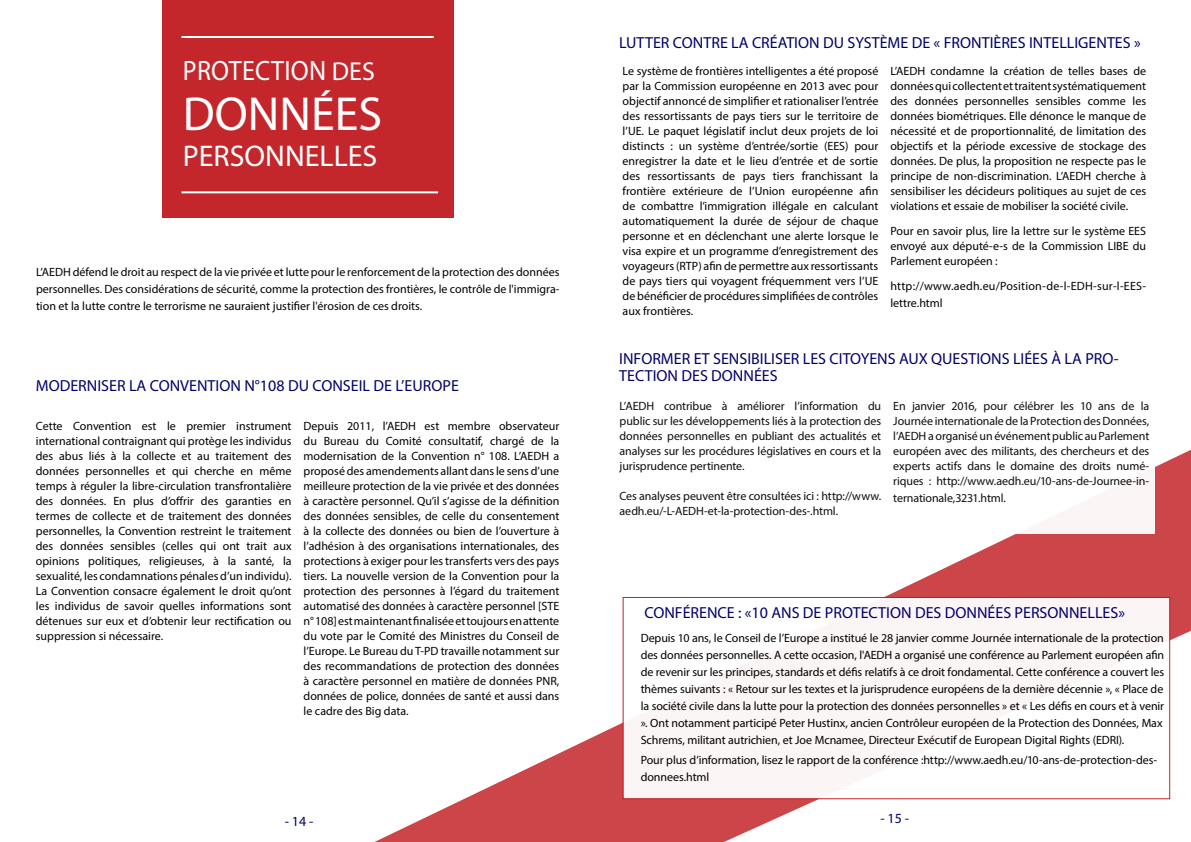
<style>
.page{position:relative;width:1191px;height:842px;background:#fff}
.page>*{position:absolute;margin:0;border:0;box-sizing:border-box;transform-origin:0 0}
.t1{font:48px "Myriad Pro";color:#fff}
.t2{font:30px "Myriad Pro";color:#fff}
.t3{font:28.1px "Myriad Pro";letter-spacing:.01em;color:#fff;scale:.93 1}
.t4{font:16px/17px "Myriad Pro";color:#000069}
.t5{font:14px "Myriad Pro";color:#000069}
.t6{font:12px/15px "Myriad Pro";letter-spacing:-.005em;color:#000;text-align:justify}
.t7{font:12px/17px "Myriad Pro";letter-spacing:.02em;color:#000}
.s1{font-size:26px}
</style>
<div class="page">
<div style="left:162px;top:0;width:292px;height:218px;background:#c3272c"></div>
<hr style="left:181px;top:191px;width:257px;height:2px;background:#fff">
<hr style="left:181px;top:36px;width:253px;height:2px;background:#fff">
<svg style="left:374px;top:449px;width:817px;height:393px"></svg>
<div style="left:622px;top:597px;width:548px;height:202px;background:#fcf5f5;border:1px solid #bf171c"></div>
<div style="left:619px;top:401px;width:536px;height:132px;background:#fff"></div>
<h3 class="t3" style="left:183px;top:53px;width:208px">PROTECTION <span class="s1">DES</span></h3>
<h1 class="t1" style="left:183px;top:84px;width:201px">DONNÉES</h1>
<h2 class="t2" style="left:183px;top:138px;width:196px">PERSONNELLES</h2>
<p class="t6" style="left:36px;top:263px;width:525px;line-height:17px">L’AEDH défend le droit au respect de la vie privée et lutte pour le renforcement de la protection des données personnelles. Des considérations de sécurité, comme la protection des frontières, le contrôle de l'immigra&shy;tion et la lutte contre le terrorisme ne sauraient justifier l'érosion de ces droits.</p>
<h3 class="t4" style="left:36px;top:377px;width:424px">MODERNISER LA CONVENTION N°108 DU CONSEIL DE L’EUROPE</h3>
<p class="t6" style="left:36px;top:418px;width:257px">Cette Convention est le premier instrument international contraignant qui protège les individus des abus liés à la collecte et au traitement des données personnelles et qui cherche en même temps à réguler la libre-circulation transfrontalière des données. En plus d’offrir des garanties en termes de collecte et de traitement des données personnelles, la Convention restreint le traitement des données sensibles (celles qui ont trait aux opinions politiques, religieuses, à la santé, la sexualité, les condamnations pénales d’un individu).<br>La Convention consacre également le droit qu’ont les individus de savoir quelles informations sont détenues sur eux et d’obtenir leur rectification ou suppression si nécessaire.</p>
<p class="t6" style="left:303px;top:418px;width:257px">Depuis 2011, l’AEDH est membre observateur du Bureau du Comité consultatif, chargé de la modernisation de la Convention n° 108. L’AEDH a proposé des amendements allant dans le sens d’une meilleure protection de la vie privée et des données à caractère personnel. Qu’il s’agisse de la définition des données sensibles, de celle du consentement à la collecte des données ou bien de l’ouverture à l’adhésion à des organisations internationales, des protections à exiger pour les transferts vers des pays tiers. La nouvelle version de la Convention pour la protection des personnes à l’égard du traitement automatisé des données à caractère personnel [STE n° 108] est maintenant finalisée et toujours en attente du vote par le Comité des Ministres du Conseil de l’Europe. Le Bureau du T-PD travaille notamment sur des recommandations de protection des données à caractère personnel en matière de données PNR, données de police, données de santé et aussi dans le cadre des Big data.</p>
<h3 class="t4" style="left:619px;top:34px;width:523px">LUTTER CONTRE LA CRÉATION DU SYSTÈME DE « FRONTIÈRES INTELLIGENTES »</h3>
<p class="t6" style="left:622px;top:63px;width:257px">Le système de frontières intelligentes a été proposé par la Commission européenne en 2013 avec pour objectif annoncé de simplifier et rationaliser l’entrée des ressortissants de pays tiers sur le territoire de l’UE. Le paquet législatif inclut deux projets de loi distincts : un système d’entrée/sortie (EES) pour enregistrer la date et le lieu d’entrée et de sortie des ressortissants de pays tiers franchissant la frontière extérieure de l’Union européenne afin de combattre l’immigration illégale en calculant automatiquement la durée de séjour de chaque personne et en déclenchant une alerte lorsque le visa expire et un programme d’enregistrement des voyageurs (RTP) afin de permettre aux ressortissants de pays tiers qui voyagent fréquemment vers l’UE de bénéficier de procédures simplifiées de contrôles aux frontières.</p>
<p class="t6" style="left:890px;top:63px;width:257px">L’AEDH condamne la création de telles bases de données qui collectent et traitent systématiquement des données personnelles sensibles comme les données biométriques. Elle dénonce le manque de nécessité et de proportionnalité, de limitation des objectifs et la période excessive de stockage des données. De plus, la proposition ne respecte pas le principe de non-discrimination. L’AEDH cherche à sensibiliser les décideurs politiques au sujet de ces violations et essaie de mobiliser la société civile.</p>
<p class="t6" style="left:890px;top:223px;width:257px">Pour en savoir plus, lire la lettre sur le système EES envoyé aux député-e-s de la Commission LIBE du Parlement européen :</p>
<p class="t7" style="left:890px;top:277px;width:257px">http://www.aedh.eu/Position-de-l-EDH-sur-l-EES&shy;lettre.html</p>
<h3 class="t4" style="left:619px;top:349px;width:501px">INFORMER ET SENSIBILISER LES CITOYENS AUX QUESTIONS LIÉES À LA PRO-<br>TECTION DES DONNÉES</h3>
<p class="t6" style="left:619px;top:398px;width:263px">L’AEDH contribue à améliorer l’information du public sur les développements liés à la protection des données personnelles en publiant des actualités et analyses sur les procédures législatives en cours et la jurisprudence pertinente.</p>
<p class="t6" style="left:619px;top:488px;width:263px">Ces analyses peuvent être consultées ici : http://www. aedh.eu/-L-AEDH-et-la-protection-des-.html.</p>
<p class="t6" style="left:893px;top:398px;width:257px">En janvier 2016, pour célébrer les 10 ans de la Journée internationale de la Protection des Données, l’AEDH a organisé un événement public au Parlement européen avec des militants, des chercheurs et des experts actifs dans le domaine des droits numé&shy;riques : http://www.aedh.eu/10-ans-de-Journee-in-</p>
<p class="t6" style="left:893px;top:490px;width:114px">ternationale,3231.html.</p>
<h3 class="t4" style="left:644px;top:604px;width:482px">CONFÉRENCE : «10 ANS DE PROTECTION DES DONNÉES PERSONNELLES»</h3>
<p class="t6" style="left:640px;top:629px;width:525px;line-height:17px;text-align:left">Depuis 10 ans, le Conseil de l’Europe a institué le 28 janvier comme Journée internationale de la protection des données personnelles. A cette occasion, l'AEDH a organisé une conférence au Parlement européen afin de revenir sur les principes, standards et défis relatifs à ce droit fondamental. Cette conférence a couvert les thèmes suivants : « Retour sur les textes et la jurisprudence européens de la dernière décennie », « Place de la société civile dans la lutte pour la protection des données personnelles » et « Les défis en cours et à venir ». Ont notamment participé Peter Hustinx, ancien Contrôleur européen de la Protection des Données, Max Schrems, militant autrichien, et Joe Mcnamee, Directeur Exécutif de European Digital Rights (EDRI).</p>
<p class="t6" style="left:640px;top:751px;width:518px;line-height:17px">Pour plus d’information, lisez le rapport de la conférence :http://www.aedh.eu/10-ans-de-protection-des&shy;donnees.html</p>
<p class="t5" style="left:285px;top:813px;width:30px">- 14 -</p>
<p class="t5" style="left:880px;top:809px;width:30px">- 15 -</p>
</div>
